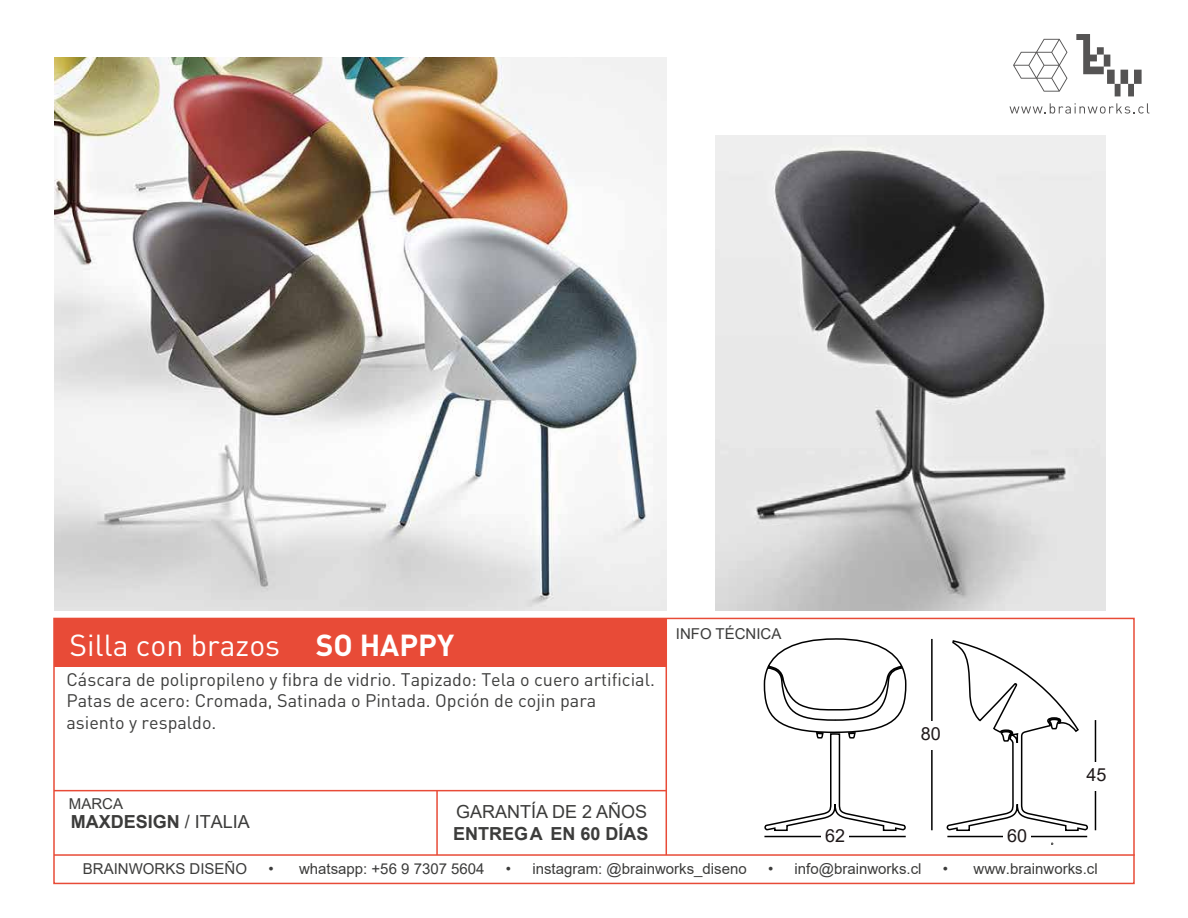
<style>
.page{position:relative;width:1188px;height:918px;background:#fff}
.page>*{position:absolute;margin:0;border:0;box-sizing:border-box;transform-origin:0 0}
.t1{font:30px "DIN Pro";color:#fff}
.t2{font:18px/21.6px "DIN Pro";color:#3d3d3c}
.t3{font:700 18px "Arial";color:#3c3c3b}
.t4{font:18px "Arial";color:#3c3c3b}
.t5{font:18px "Arial";color:#1f191a}
.t6{font:15px "Arial";color:#3c3c3b}
.s1{font-weight:700}
.s2{font-weight:400}
</style>
<div class="page">
<img style="left:54px;top:57px;width:612px;height:553px">
<img style="left:716px;top:135px;width:389px;height:475px">
<svg style="left:1013px;top:34px;width:129px;height:62px"></svg>
<svg style="left:1010px;top:103px;width:139px;height:11px"></svg>
<div style="left:53px;top:618px;width:1082px;height:266px;border:2px solid #e84b37"></div>
<hr style="left:666px;top:618px;width:1px;height:237px;background:#e84b37">
<hr style="left:54px;top:790px;width:612px;height:1px;background:#e84b37">
<div style="left:54px;top:618px;width:612px;height:49px;background:#e84b37"></div>
<hr style="left:436px;top:791px;width:2px;height:64px;background:#e84b37">
<hr style="left:54px;top:854px;width:1081px;height:2px;background:#e84b37">
<hr style="left:764px;top:836px;width:142px;height:1px;background:#000">
<hr style="left:947px;top:836px;width:140px;height:1px;background:#000">
<hr style="left:1095px;top:720px;width:1px;height:110px;background:#000">
<div style="left:1083px;top:762px;width:27px;height:29px;background:#fff"></div>
<div style="left:1004px;top:823px;width:27px;height:29px;background:#fff"></div>
<div style="left:822px;top:823px;width:27px;height:29px;background:#fff"></div>
<svg style="left:763px;top:638px;width:325px;height:193px"></svg>
<h1 class="t1" style="left:70px;top:625px;width:386px">Silla con brazos <span class="s1">SO HAPPY</span></h1>
<p class="t2" style="left:67px;top:668px;width:590px">Cáscara de polipropileno y fibra de vidrio. Tapizado: Tela o cuero artificial.<br>Patas de acero: Cromada, Satinada o Pintada. Opción de cojin para asiento y respaldo.</p>
<p class="t6" style="left:676px;top:623px;width:107px">INFO TÉCNICA</p>
<p class="t6" style="left:69px;top:793px;width:56px">MARCA</p>
<p class="t3" style="left:71px;top:809px;width:181px">MAXDESIGN <span class="s2">/ ITALIA</span></p>
<p class="t4" style="left:456px;top:799px;width:193px">GARANTÍA DE 2 AÑOS</p>
<p class="t3" style="left:453px;top:821px;width:197px">ENTREGA EN 60 DÍAS</p>
<p class="t5" style="left:921px;top:722px;width:22px">80</p>
<p class="t5" style="left:825px;top:824px;width:22px">62</p>
<p class="t5" style="left:1007px;top:824px;width:22px">60</p>
<p class="t5" style="left:1086px;top:762px;width:22px">45</p>
<p class="t6" style="left:83px;top:859px;width:166px">BRAINWORKS DISEÑO</p>
<p class="t6" style="left:268px;top:859px;width:218px">• whatsapp: +56 9 7307 5604</p>
<p class="t6" style="left:506px;top:859px;width:242px">• instagram: @brainworks_diseno</p>
<p class="t6" style="left:768px;top:859px;width:155px">• info@brainworks.cl</p>
<p class="t6" style="left:943px;top:859px;width:156px">• www.brainworks.cl</p>
</div>
